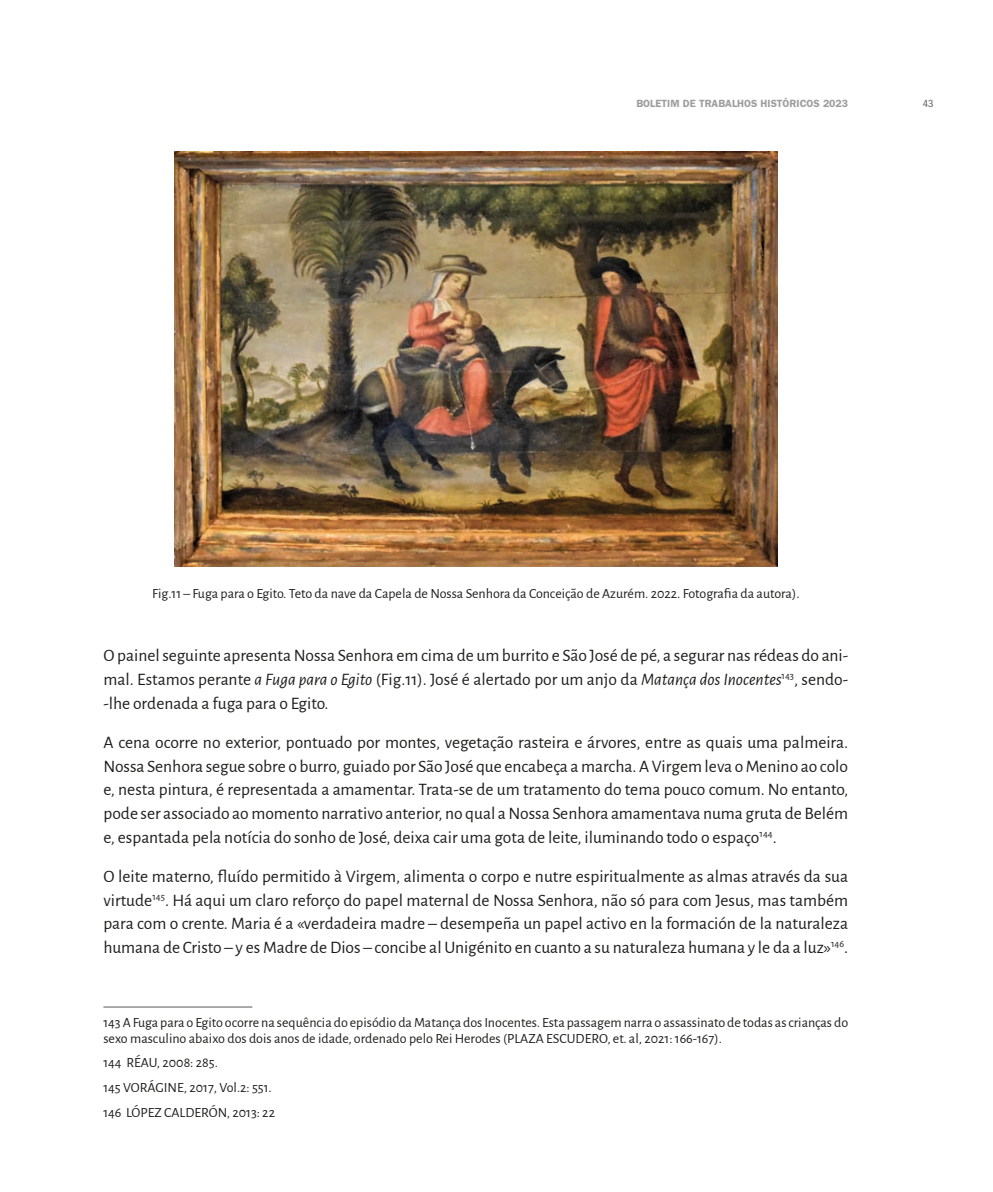
<style>
.page{position:relative;width:993px;height:1192px;background:#fff}
.page>*{position:absolute;margin:0;border:0;box-sizing:border-box;transform-origin:0 0}
.t1{font:17.5px/23.6px "Alegreya Sans";color:#1d1d1b;text-align:justify}
.t2{font:14px/24.8px "Alegreya Sans";color:#1d1d1b}
.t3{font:600 10.5px "ITC Franklin Gothic Std";color:#9d9d9d}
.t4{font:condensed 10.5px "ITC Franklin Gothic Std";color:#575756}
.s1{font-style:italic}
</style>
<div class="page">
<img style="left:174px;top:151px;width:603px;height:416px">
<hr style="left:103px;top:1006px;width:149px;height:1px;background:#575756">
<p class="t3" style="left:636px;top:97px;width:213px">BOLETIM DE TRABALHOS HISTÓRICOS 2023</p>
<p class="t4" style="left:922px;top:97px;width:12px">43</p>
<p class="t2" style="left:152px;top:580px;width:648px">Fig.11 – Fuga para o Egito. Teto da nave da Capela de Nossa Senhora da Conceição de Azurém. 2022. Fotografia da autora).</p>
<p class="t1" style="left:103px;top:643px;width:746px">O painel seguinte apresenta Nossa Senhora em cima de um burrito e São José de pé, a segurar nas rédeas do ani&shy;mal. Estamos perante <span class="s1">a Fuga para o Egito</span> (Fig.11). José é alertado por um anjo da <span class="s1">Matança dos Inocentes</span><sup>143</sup>, sendo--lhe ordenada a fuga para o Egito.</p>
<p class="t1" style="left:103px;top:729px;width:746px">A cena ocorre no exterior, pontuado por montes, vegetação rasteira e árvores, entre as quais uma palmeira.<br>Nossa Senhora segue sobre o burro, guiado por São José que encabeça a marcha. A Virgem leva o Menino ao colo e, nesta pintura, é representada a amamentar. Trata-se de um tratamento do tema pouco comum. No entanto, pode ser associado ao momento narrativo anterior, no qual a Nossa Senhora amamentava numa gruta de Belém e, espantada pela notícia do sonho de José, deixa cair uma gota de leite, iluminando todo o espaço<sup>144</sup>.</p>
<p class="t1" style="left:103px;top:863px;width:746px">O leite materno, fluído permitido à Virgem, alimenta o corpo e nutre espiritualmente as almas através da sua virtude<sup>145</sup>. Há aqui um claro reforço do papel maternal de Nossa Senhora, não só para com Jesus, mas também para com o crente. Maria é a «verdadeira madre – desempeña un papel activo en la formación de la naturaleza humana de Cristo – y es Madre de Dios – concibe al Unigénito en cuanto a su naturaleza humana y le da a luz»<sup>146</sup>.</p>
<p class="t2" style="left:103px;top:1013px;width:746px;line-height:15.8px">143 A Fuga para o Egito ocorre na sequência do episódio da Matança dos Inocentes. Esta passagem narra o assassinato de todas as crianças do sexo masculino abaixo dos dois anos de idade, ordenado pelo Rei Herodes (PLAZA ESCUDERO, et. al, 2021: 166-167).</p>
<p class="t2" style="left:103px;top:1049px;width:173px">144 RÉAU, 2008: 285.<br>145 VORÁGINE, 2017, Vol.2: 551.<br>146 LÓPEZ CALDERÓN, 2013: 22</p>
</div>
